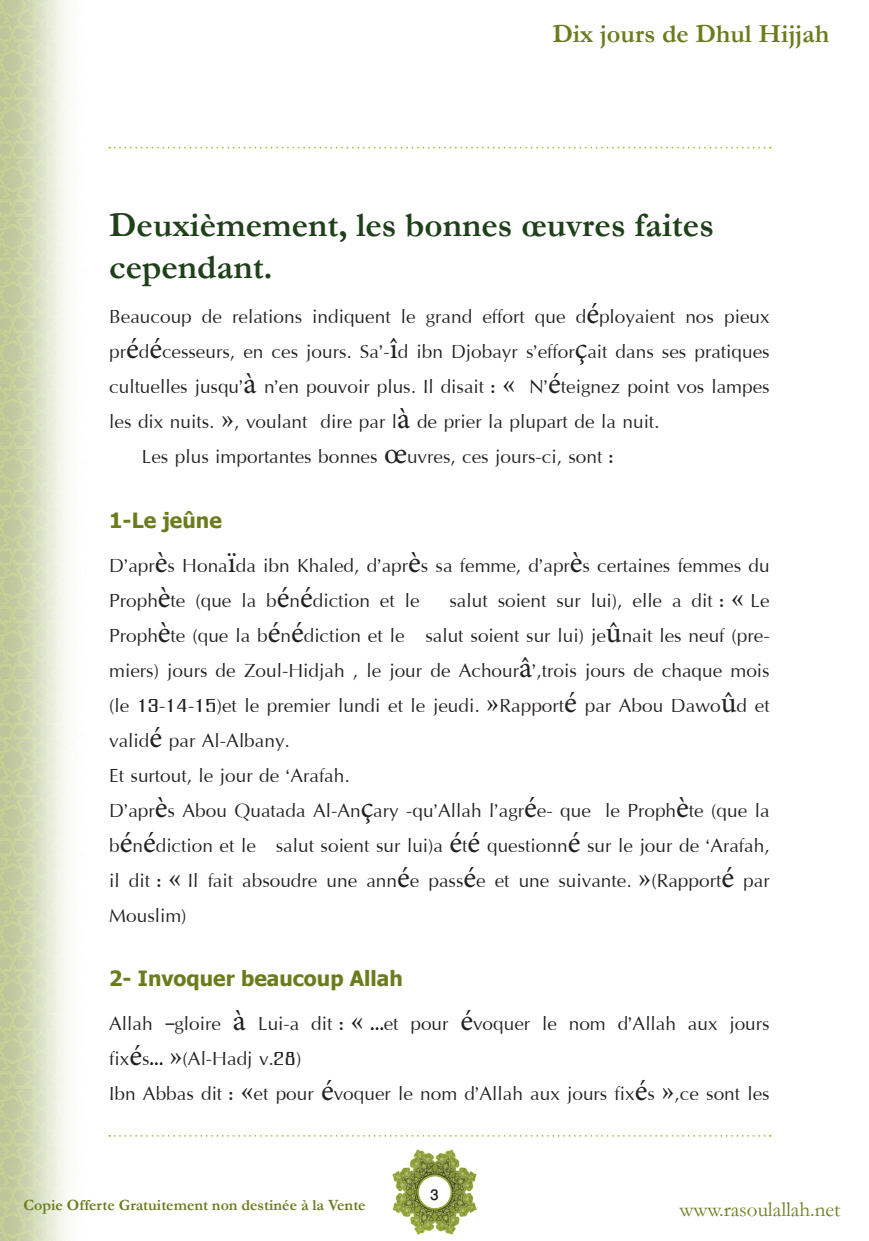
<style>
.page{position:relative;width:869px;height:1241px;background:#fff}
.page>*{position:absolute;margin:0;border:0;box-sizing:border-box;transform-origin:0 0}
.main_tit_AachenEF_18{font:700 35px/42px "Garamond";color:#1e411a}
.body_IrisUPC_18_reg{font:29.75px/35px "Iris UPC";color:#231f20;text-align:justify}
.t1{font:700 26.25px "Garamond";color:#6b7c1f}
.main_title_2{font:700 21px "Tahoma";color:#6b7c1f}
.t2{font:21px "Garamond";color:#6b7c1f}
.t3{font:500 21px "Win Soft Pro";color:#231f20}
.t4{font:700 15.75px "Garamond";color:#6b7c1f}
.s1{font-family:"Minion Pro"}
</style>
<div class="page">
<img style="left:0;top:0;width:772px;height:1240px">
<img style="left:392px;top:1148px;width:84px;height:85px">
<svg style="left:109px;top:147px;width:661px;height:1px"></svg>
<svg style="left:109px;top:1134px;width:661px;height:2px"></svg>
<p class="t1" style="left:552px;top:16px;width:278px">Dix jours de Dhul Hijjah</p>
<p class="main_tit_AachenEF_18" style="left:109px;top:204px;width:606px">Deuxièmement, les bonnes œuvres faites cependant.</p>
<p class="body_IrisUPC_18_reg" style="left:109px;top:299px;width:661px">Beaucoup de relations indiquent le grand effort que d<span class="s1">é</span>ployaient nos pieux pr<span class="s1">é</span>d<span class="s1">é</span>cesseurs, en ces jours. Sa’-<span class="s1">î</span>d ibn Djobayr s’effor<span class="s1">ç</span>ait dans ses pratiques cultuelles jusqu’<span class="s1">à</span> n’en pouvoir plus. Il disait : <span class="s1">«</span> N’<span class="s1">é</span>teignez point vos lampes les dix nuits. <span class="s1">»</span>, voulant dire par l<span class="s1">à</span> de prier la plupart de la nuit.</p>
<p class="body_IrisUPC_18_reg" style="left:142px;top:439px;width:473px">Les plus importantes bonnes <span class="s1">œ</span>uvres, ces jours-ci, sont :</p>
<p class="main_title_2" style="left:109px;top:505px;width:114px">1-Le jeûne</p>
<p class="body_IrisUPC_18_reg" style="left:109px;top:548px;width:661px">D’apr<span class="s1">è</span>s Hona<span class="s1">ї</span>da ibn Khaled, d’apr<span class="s1">è</span>s sa femme, d’apr<span class="s1">è</span>s certaines femmes du Proph<span class="s1">è</span>te (que la b<span class="s1">é</span>n<span class="s1">é</span>diction et le salut soient sur lui), elle a dit : <span class="s1">«</span> Le Proph<span class="s1">è</span>te (que la b<span class="s1">é</span>n<span class="s1">é</span>diction et le salut soient sur lui) je<span class="s1">û</span>nait les neuf (pre&shy;miers) jours de Zoul-Hidjah , le jour de Achour<span class="s1">â</span>’,trois jours de chaque mois (le 13-14-15)et le premier lundi et le jeudi. <span class="s1">»</span>Rapport<span class="s1">é</span> par Abou Dawo<span class="s1">û</span>d et valid<span class="s1">é</span> par Al-Albany.</p>
<p class="body_IrisUPC_18_reg" style="left:109px;top:758px;width:242px">Et surtout, le jour de ‘Arafah.</p>
<p class="body_IrisUPC_18_reg" style="left:109px;top:793px;width:661px">D’apr<span class="s1">è</span>s Abou Quatada Al-An<span class="s1">ç</span>ary -qu’Allah l’agr<span class="s1">é</span>e- que le Proph<span class="s1">è</span>te (que la b<span class="s1">é</span>n<span class="s1">é</span>diction et le salut soient sur lui)a <span class="s1">é</span>t<span class="s1">é</span> questionn<span class="s1">é</span> sur le jour de ‘Arafah, il dit : <span class="s1">«</span> Il fait absoudre une ann<span class="s1">é</span>e pass<span class="s1">é</span>e et une suivante. <span class="s1">»</span>(Rapport<span class="s1">é</span> par Mouslim)</p>
<p class="main_title_2" style="left:109px;top:963px;width:295px">2- Invoquer beaucoup Allah</p>
<p class="body_IrisUPC_18_reg" style="left:109px;top:1006px;width:661px">Allah –gloire <span class="s1">à</span> Lui-a dit : <span class="s1">«</span> …et pour <span class="s1">é</span>voquer le nom d’Allah aux jours fix<span class="s1">é</span>s… <span class="s1">»</span>(Al-Hadj v.28)</p>
<p class="body_IrisUPC_18_reg" style="left:109px;top:1076px;width:661px">Ibn Abbas dit : <span class="s1">«</span>et pour <span class="s1">é</span>voquer le nom d’Allah aux jours fix<span class="s1">é</span>s <span class="s1">»</span>,ce sont les</p>
<p class="t3" style="left:430px;top:1179px;width:10px">3</p>
<p class="t4" style="left:24px;top:1194px;width:343px">Copie Offerte Gratuitement non destinée à la Vente</p>
<p class="t2" style="left:679px;top:1194px;width:162px">www.rasoulallah.net</p>
</div>
